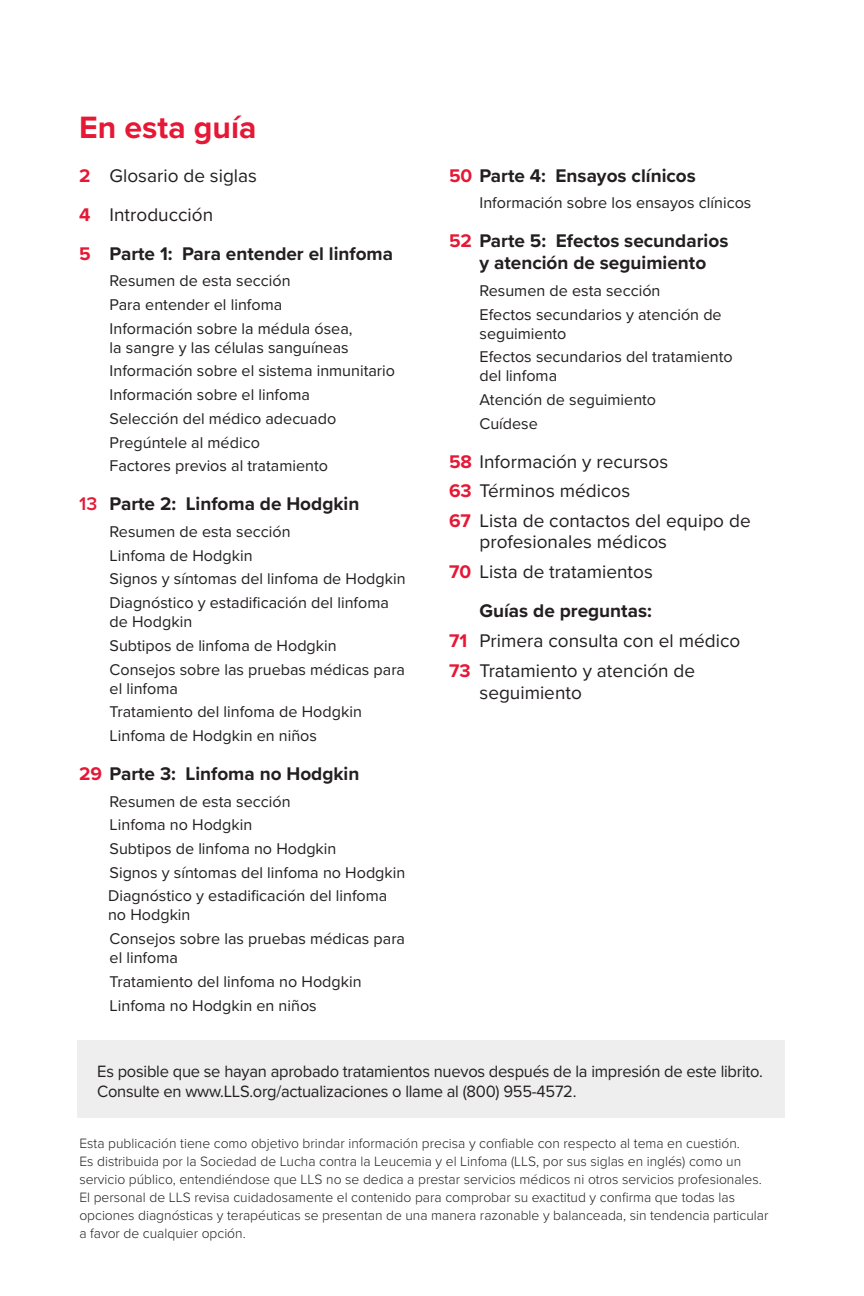
<style>
.page{position:relative;width:864px;height:1296px;background:#fff}
.page>*{position:absolute;margin:0;border:0;box-sizing:border-box;transform-origin:0 0}
.t1{font:700 32px "Proxima Nova";color:#e51836}
.t2{font:19px/21.8px "Proxima Nova";color:#231f20}
.t3{font:700 19px/21.8px "Proxima Nova";color:#231f20;text-align:center}
.Body_text{font:17px "Proxima Nova";letter-spacing:-.015em;color:#231f20}
.t4{font:16.2px/19px "Proxima Nova";color:#231f20}
.t5{font:300 14px/18px "Proxima Nova";color:#231f20}
.s1{font-weight:700;color:#e51836}
.s2{color:#e51836}
.s3{font-weight:600;color:#e51836}
</style>
<div class="page">
<div style="left:78px;top:1040px;width:707px;height:78px;background:#eeeeef"></div>
<p class="t1" style="left:79px;top:103px;width:179px">En esta guía</p>
<p class="t2" style="left:79px;top:164px;width:179px"><span class="s1">2</span> Glosario de siglas</p>
<p class="t2" style="left:79px;top:203px;width:135px"><span class="s1">4</span> Introducción</p>
<p class="t3" style="left:79px;top:242px;width:315px"><span class="s2">5</span> Parte 1: Para entender el linfoma</p>
<p class="t4" style="left:110px;top:271px;width:182px">Resumen de esta sección</p>
<p class="t4" style="left:110px;top:294px;width:174px">Para entender el linfoma</p>
<p class="t4" style="left:110px;top:318px;width:245px">Información sobre la médula ósea, la sangre y las células sanguíneas</p>
<p class="t4" style="left:110px;top:361px;width:287px">Información sobre el sistema inmunitario</p>
<p class="t4" style="left:110px;top:385px;width:202px">Información sobre el linfoma</p>
<p class="t4" style="left:110px;top:408px;width:228px">Selección del médico adecuado</p>
<p class="t4" style="left:110px;top:432px;width:152px">Pregúntele al médico</p>
<p class="t4" style="left:110px;top:456px;width:220px">Factores previos al tratamiento</p>
<p class="t3" style="left:79px;top:493px;width:282px"><span class="s3">13</span> Parte 2: Linfoma de Hodgkin</p>
<p class="t4" style="left:110px;top:521px;width:182px">Resumen de esta sección</p>
<p class="t4" style="left:110px;top:545px;width:144px">Linfoma de Hodgkin</p>
<p class="t4" style="left:110px;top:569px;width:298px">Signos y síntomas del linfoma de Hodgkin</p>
<p class="t4" style="left:110px;top:592px;width:281px">Diagnóstico y estadificación del linfoma de Hodgkin</p>
<p class="t4" style="left:110px;top:635px;width:229px">Subtipos de linfoma de Hodgkin</p>
<p class="t4" style="left:110px;top:659px;width:297px">Consejos sobre las pruebas médicas para el linfoma</p>
<p class="t4" style="left:110px;top:702px;width:254px">Tratamiento del linfoma de Hodgkin</p>
<p class="t4" style="left:110px;top:725px;width:209px">Linfoma de Hodgkin en niños</p>
<p class="t3" style="left:79px;top:762px;width:282px"><span class="s2">29</span> Parte 3: Linfoma no Hodgkin</p>
<p class="t4" style="left:110px;top:791px;width:182px">Resumen de esta sección</p>
<p class="t4" style="left:110px;top:815px;width:144px">Linfoma no Hodgkin</p>
<p class="t4" style="left:110px;top:838px;width:228px">Subtipos de linfoma no Hodgkin</p>
<p class="t4" style="left:110px;top:862px;width:297px">Signos y síntomas del linfoma no Hodgkin</p>
<p class="t4" style="left:108px;top:886px;width:281px">Diagnóstico y estadificación del linfoma no Hodgkin</p>
<p class="t4" style="left:110px;top:929px;width:297px">Consejos sobre las pruebas médicas para el linfoma</p>
<p class="t4" style="left:110px;top:971px;width:254px">Tratamiento del linfoma no Hodgkin</p>
<p class="t4" style="left:110px;top:995px;width:209px">Linfoma no Hodgkin en niños</p>
<p class="t3" style="left:449px;top:164px;width:248px"><span class="s2">50</span> Parte 4: Ensayos clínicos</p>
<p class="t4" style="left:479px;top:193px;width:273px">Información sobre los ensayos clínicos</p>
<p class="t3" style="left:449px;top:230px;width:281px"><span class="s2">52</span> Parte 5: Efectos secundarios y atención de seguimiento</p>
<p class="t4" style="left:479px;top:280px;width:182px">Resumen de esta sección</p>
<p class="t4" style="left:479px;top:304px;width:244px">Efectos secundarios y atención de seguimiento</p>
<p class="t4" style="left:479px;top:347px;width:255px">Efectos secundarios del tratamiento del linfoma</p>
<p class="t4" style="left:479px;top:389px;width:178px">Atención de seguimiento</p>
<p class="t4" style="left:479px;top:413px;width:60px">Cuídese</p>
<p class="t2" style="left:449px;top:450px;width:221px"><span class="s1">58</span> Información y recursos</p>
<p class="t2" style="left:449px;top:479px;width:183px"><span class="s1">63</span> Términos médicos</p>
<p class="t2" style="left:480px;top:509px;width:273px;text-indent:-30px"><span class="s1">67</span> Lista de contactos del equipo de profesionales médicos</p>
<p class="t2" style="left:449px;top:560px;width:205px"><span class="s1">70</span> Lista de tratamientos</p>
<p class="t3" style="left:480px;top:599px;width:174px">Guías de preguntas:</p>
<p class="t2" style="left:449px;top:629px;width:293px"><span class="s1">71</span> Primera consulta con el médico</p>
<p class="t2" style="left:480px;top:659px;width:217px;text-indent:-30px"><span class="s1">73</span> Tratamiento y atención de seguimiento</p>
<p class="Body_text" style="left:97px;top:1058px;width:667px">Es posible que se hayan aprobado tratamientos nuevos después de la impresión de este librito.</p>
<p class="Body_text" style="left:97px;top:1079px;width:481px">Consulte en www.LLS.org/actualizaciones o llame al (800) 955-4572.</p>
<p class="t5" style="left:79px;top:1133px;width:691px">Esta publicación tiene como objetivo brindar información precisa y confiable con respecto al tema en cuestión.<br>Es distribuida por la Sociedad de Lucha contra la Leucemia y el Linfoma (LLS, por sus siglas en inglés) como un servicio público, entendiéndose que LLS no se dedica a prestar servicios médicos ni otros servicios profesionales.<br>El personal de LLS revisa cuidadosamente el contenido para comprobar su exactitud y confirma que todas las opciones diagnósticas y terapéuticas se presentan de una manera razonable y balanceada, sin tendencia particular a favor de cualquier opción.</p>
</div>
